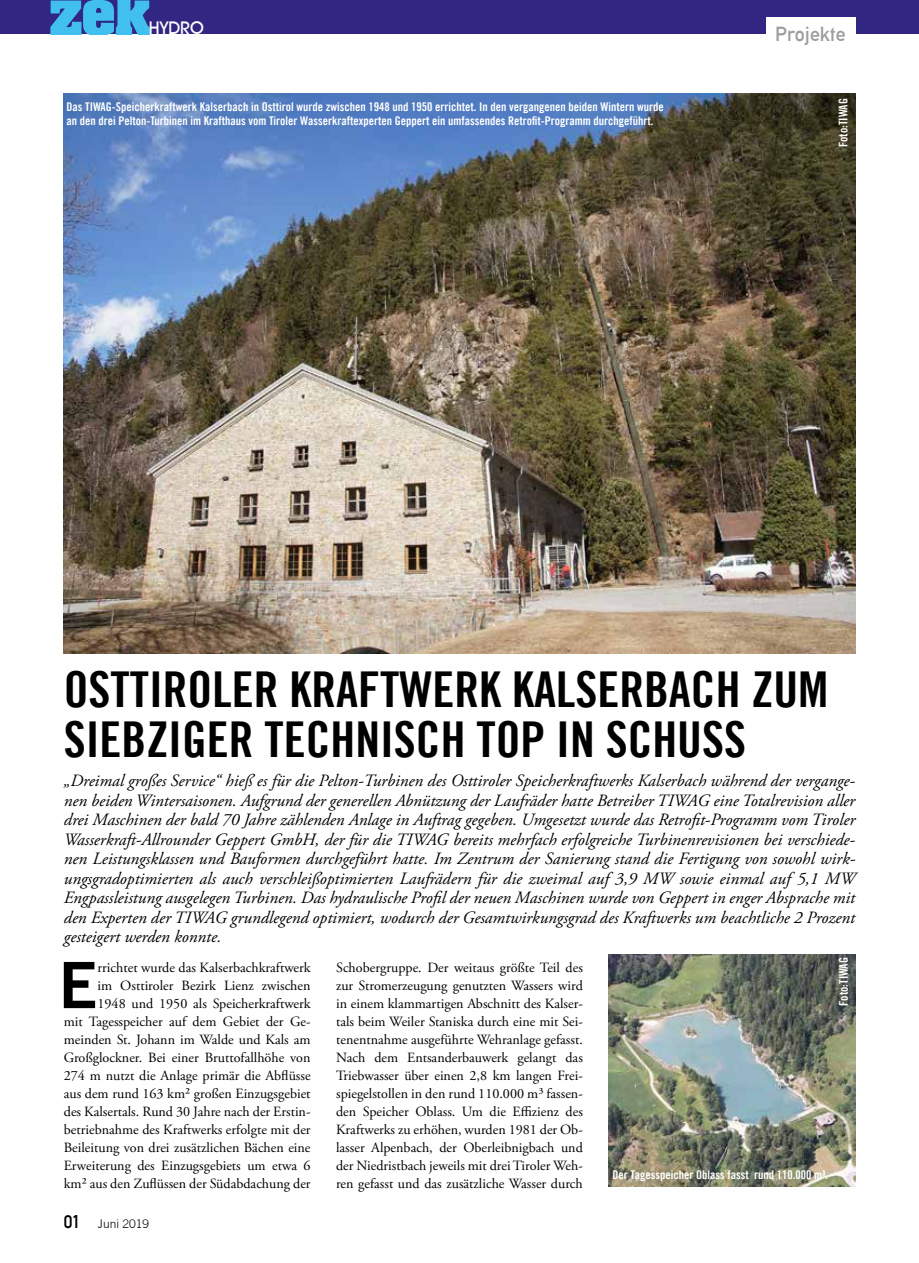
<style>
.page{position:relative;width:919px;height:1263px;background:#fff}
.page>*{position:absolute;margin:0;border:0;box-sizing:border-box;transform-origin:0 0}
.t1{font:63.9px "Trade Gothic LT Std Bd 2";color:#000}
.t2{font:49.5px/49.5px "Trade Gothic Bold Cond Twenty";color:#000}
.t3{font:19.95px "Alte DIN1451 Mittelschrift";color:#9d9d9c}
.t4{font:500 17.4px "Avant Garde IT Cby BT";color:#fff}
.t5{font:italic 17.25px/19.5px "Adobe Garamond Pro";color:#000;text-align:justify}
.t6{font:14.1px/18px "Adobe Garamond Pro";color:#000;text-align:right}
.t7{font:12px/14.4px "Trade Gothic Bold Cond Twenty";color:#fff}
.t8{font:300 12px "Trade Gothic";color:#000}
.s1{font-family:"Alte DIN1451 Mittelschrift";font-weight:400;font-size:18px}
</style>
<div class="page">
<div style="left:0;top:0;width:918px;height:34px;background:#312783"></div>
<svg style="left:50px;top:0;width:100px;height:34px"></svg>
<div style="left:765px;top:17px;width:90px;height:27px;background:#fff"></div>
<img style="left:64px;top:94px;width:791px;height:560px">
<img style="left:608px;top:954px;width:247px;height:232px">
<p class="t4" style="left:149px;top:17px;width:56px">HYDRO</p>
<h3 class="t3" style="left:775px;top:22px;width:72px">Projekte</h3>
<p class="t7" style="left:66px;top:99px;width:599px">Das TIWAG-Speicherkraftwerk Kalserbach in Osttirol wurde zwischen 1948 und 1950 errichtet. In den vergangenen beiden Wintern wurde an den drei Pelton-Turbinen im Krafthaus vom Tiroler Wasserkraftexperten Geppert ein umfassendes Retrofit-Programm durchgeführt.</p>
<p class="t7" style="left:835px;top:147px;width:50px;rotate:-90deg">Foto:TIWAG</p>
<h2 class="t2" style="left:64px;top:664px;width:766px">OSTTIROLER KRAFTWERK KALSERBACH ZUM<br>SIEBZIGER TECHNISCH TOP IN SCHUSS</h2>
<p class="t5" style="left:64px;top:771px;width:792px">„Dreimal großes Service“ hieß es für die Pelton-Turbinen des Osttiroler Speicherkraftwerks Kalserbach während der vergange&shy;nen beiden Wintersaisonen. Aufgrund der generellen Abnützung der Laufräder hatte Betreiber TIWAG eine Totalrevision aller drei Maschinen der bald 70 Jahre zählenden Anlage in Auftrag gegeben. Umgesetzt wurde das Retrofit-Programm vom Tiroler Wasserkraft-Allrounder Geppert GmbH, der für die TIWAG bereits mehrfach erfolgreiche Turbinenrevisionen bei verschiede&shy;nen Leistungsklassen und Bauformen durchgeführt hatte. Im Zentrum der Sanierung stand die Fertigung von sowohl wirk&shy;ungsgradoptimierten als auch verschleißoptimierten Laufrädern für die zweimal auf 3,9 MW sowie einmal auf 5,1 MW Engpassleistung ausgelegen Turbinen. Das hydraulische Profil der neuen Maschinen wurde von Geppert in enger Absprache mit den Experten der TIWAG grundlegend optimiert, wodurch der Gesamtwirkungsgrad des Kraftwerks um beachtliche 2 Prozent gesteigert werden konnte.</p>
<p class="t7" style="left:836px;top:1006px;width:50px;rotate:-90deg">Foto:TIWAG</p>
<h1 class="t1" style="left:58px;top:946px;width:41px">E</h1>
<p class="t6" style="left:64px;top:959px;width:248px">rrichtet wurde das Kalserbachkraftwerk<br>im Osttiroler Bezirk Lienz zwischen<br>1948 und 1950 als Speicherkraftwerk<br>mit Tagesspeicher auf dem Gebiet der Ge&shy;meinden St. Johann im Walde und Kals am Großglockner. Bei einer Bruttofallhöhe von 274 m nutzt die Anlage primär die Abflüsse aus dem rund 163 km² großen Einzugsgebiet des Kalsertals. Rund 30 Jahre nach der Erstin&shy;betriebnahme des Kraftwerks erfolgte mit der Beileitung von drei zusätzlichen Bächen eine Erweiterung des Einzugsgebiets um etwa 6 km² aus den Zuflüssen der Südabdachung der</p>
<p class="t6" style="left:336px;top:959px;width:248px;text-align:justify">Schobergruppe. Der weitaus größte Teil des zur Stromerzeugung genutzten Wassers wird in einem klammartigen Abschnitt des Kalser&shy;tals beim Weiler Staniska durch eine mit Sei&shy;tenentnahme ausgeführte Wehranlage gefasst.<br>Nach dem Entsanderbauwerk gelangt das Triebwasser über einen 2,8 km langen Frei&shy;spiegelstollen in den rund 110.000 m³ fassen&shy;den Speicher Oblass. Um die Effizienz des Kraftwerks zu erhöhen, wurden 1981 der Ob&shy;lasser Alpenbach, der Oberleibnigbach und der Niedristbach jeweils mit drei Tiroler Weh&shy;ren gefasst und das zusätzliche Wasser durch</p>
<p class="t7" style="left:612px;top:1167px;width:217px">Der Tagesspeicher Oblass fasst rund 110.000 m³.</p>
<p class="t8" style="left:64px;top:1216px;width:87px"><span class="s1">01</span> Juni 2019</p>
</div>
